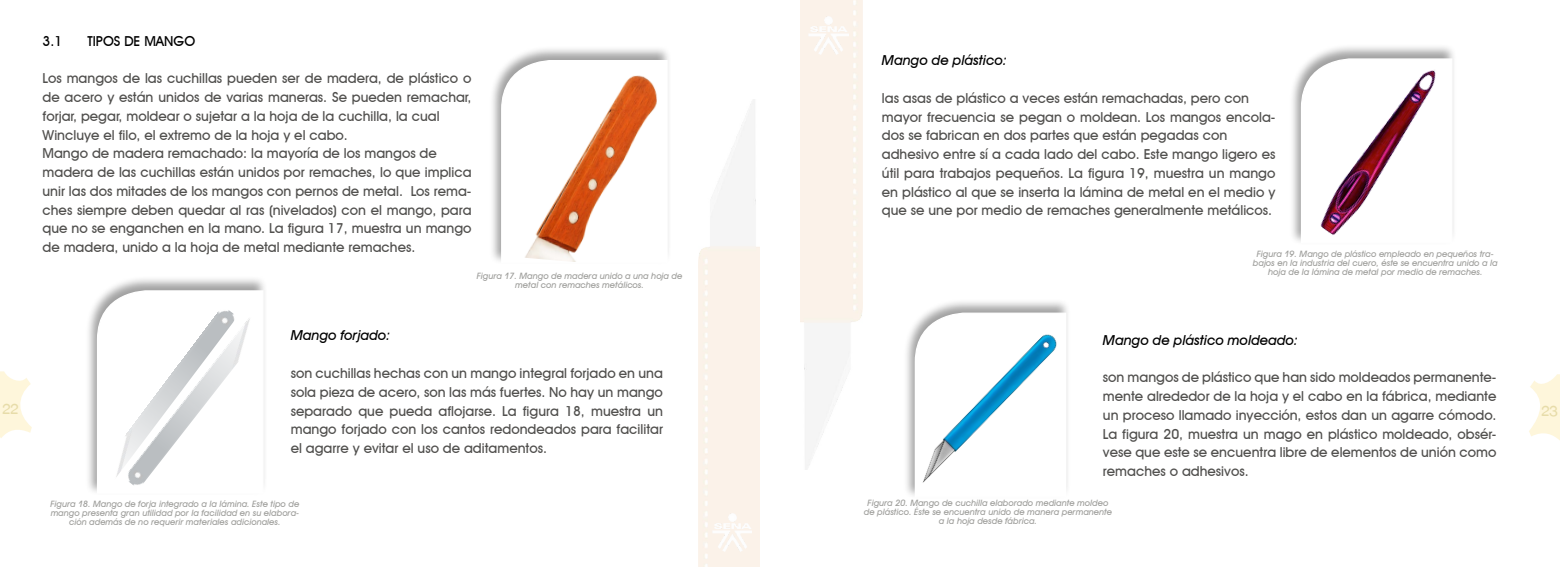
<style>
.page{position:relative;width:1560px;height:567px;background:#fff}
.page>*{position:absolute;margin:0;border:0;box-sizing:border-box;transform-origin:0 0}
.t1{font:500 13.75px/18.8px "Avant Garde IT Cby BT";color:#504f4d}
.t2{font:italic 500 13.75px "Avant Garde IT Cby BT";color:#000}
.t3{font:500 13.75px "Avant Garde IT Cby BT";color:#000}
.t4{font:13.75px "Rocko FLF";color:#e7dca9}
.t5{font:italic 500 8.75px/8.8px "Avant Garde IT Cby BT";color:#9f9f9c;text-align:center}
</style>
<div class="page">
<svg style="left:0;top:371px;width:32px;height:67px"></svg>
<svg style="left:1529px;top:374px;width:30px;height:66px"></svg>
<img style="left:712px;top:514px;width:39px;height:38px">
<img style="left:808px;top:17px;width:40px;height:38px">
<div style="left:489px;top:45px;width:183px;height:220px;background:#000;opacity:.37"></div>
<svg style="left:500px;top:59px;width:168px;height:205px"></svg>
<div style="left:85px;top:276px;width:183px;height:219px;background:#000;opacity:.37"></div>
<svg style="left:96px;top:290px;width:168px;height:204px"></svg>
<img style="left:124px;top:317px;width:140px;height:172px">
<div style="left:1288px;top:44px;width:168px;height:201px;background:#000;opacity:.37"></div>
<svg style="left:1299px;top:58px;width:153px;height:186px"></svg>
<div style="left:903px;top:298px;width:167px;height:201px;background:#000;opacity:.37"></div>
<svg style="left:914px;top:312px;width:152px;height:186px"></svg>
<p class="t3" style="left:43px;top:33px;width:21px">3.1</p>
<p class="t3" style="left:88px;top:33px;width:109px">TIPOS DE MANGO</p>
<p class="t1" style="left:43px;top:69px;width:430px">Los mangos de las cuchillas pueden ser de madera, de plástico o de acero y están unidos de varias maneras. Se pueden remachar, forjar, pegar, moldear o sujetar a la hoja de la cuchilla, la cual Wincluye el filo, el extremo de la hoja y el cabo.<br>Mango de madera remachado: la mayoría de los mangos de madera de las cuchillas están unidos por remaches, lo que implica unir las dos mitades de los mangos con pernos de metal. Los rema&shy;ches siempre deben quedar al ras (nivelados) con el mango, para que no se enganchen en la mano. La figura 17, muestra un mango de madera, unido a la hoja de metal mediante remaches.</p>
<p class="t5" style="left:477px;top:272px;width:207px">Figura 17. Mango de madera unido a una hoja de metal con remaches metálicos.</p>
<p class="t2" style="left:881px;top:52px;width:126px">Mango de plástico:</p>
<p class="t1" style="left:881px;top:88px;width:395px">las asas de plástico a veces están remachadas, pero con mayor frecuencia se pegan o moldean. Los mangos encola&shy;dos se fabrican en dos partes que están pegadas con adhesivo entre sí a cada lado del cabo. Este mango ligero es útil para trabajos pequeños. La figura 19, muestra un mango en plástico al que se inserta la lámina de metal en el medio y que se une por medio de remaches generalmente metálicos.</p>
<p class="t5" style="left:1252px;top:250px;width:246px">Figura 19. Mango de plástico empleado en pequeños tra&shy;bajos en la industria del cuero, éste se encuentra unido a la hoja de la lámina de metal por medio de remaches.</p>
<p class="t2" style="left:291px;top:327px;width:101px">Mango forjado:</p>
<p class="t1" style="left:291px;top:364px;width:374px;text-align:justify">son cuchillas hechas con un mango integral forjado en una sola pieza de acero, son las más fuertes. No hay un mango separado que pueda aflojarse. La figura 18, muestra un mango forjado con los cantos redondeados para facilitar el agarre y evitar el uso de aditamentos.</p>
<p class="t2" style="left:1102px;top:332px;width:196px">Mango de plástico moldeado:</p>
<p class="t1" style="left:1102px;top:368px;width:395px;text-align:justify">son mangos de plástico que han sido moldeados permanente&shy;mente alrededor de la hoja y el cabo en la fábrica, mediante un proceso llamado inyección, estos dan un agarre cómodo.<br>La figura 20, muestra un mago en plástico moldeado, obsér&shy;vese que este se encuentra libre de elementos de unión como remaches o adhesivos.</p>
<p class="t5" style="left:863px;top:499px;width:250px">Figura 20. Mango de cuchilla elaborado mediante moldeo de plástico. Éste se encuentra unido de manera permanente a la hoja desde fábrica.</p>
<p class="t4" style="left:2px;top:400px;width:17px">22</p>
<p class="t4" style="left:1540px;top:402px;width:18px">23</p>
<p class="t5" style="left:50px;top:500px;width:250px">Figura 18. Mango de forja integrado a la lámina. Este tipo de mango presenta gran utilidad por la facilidad en su elabora&shy;ción además de no requerir materiales adicionales.</p>
</div>
